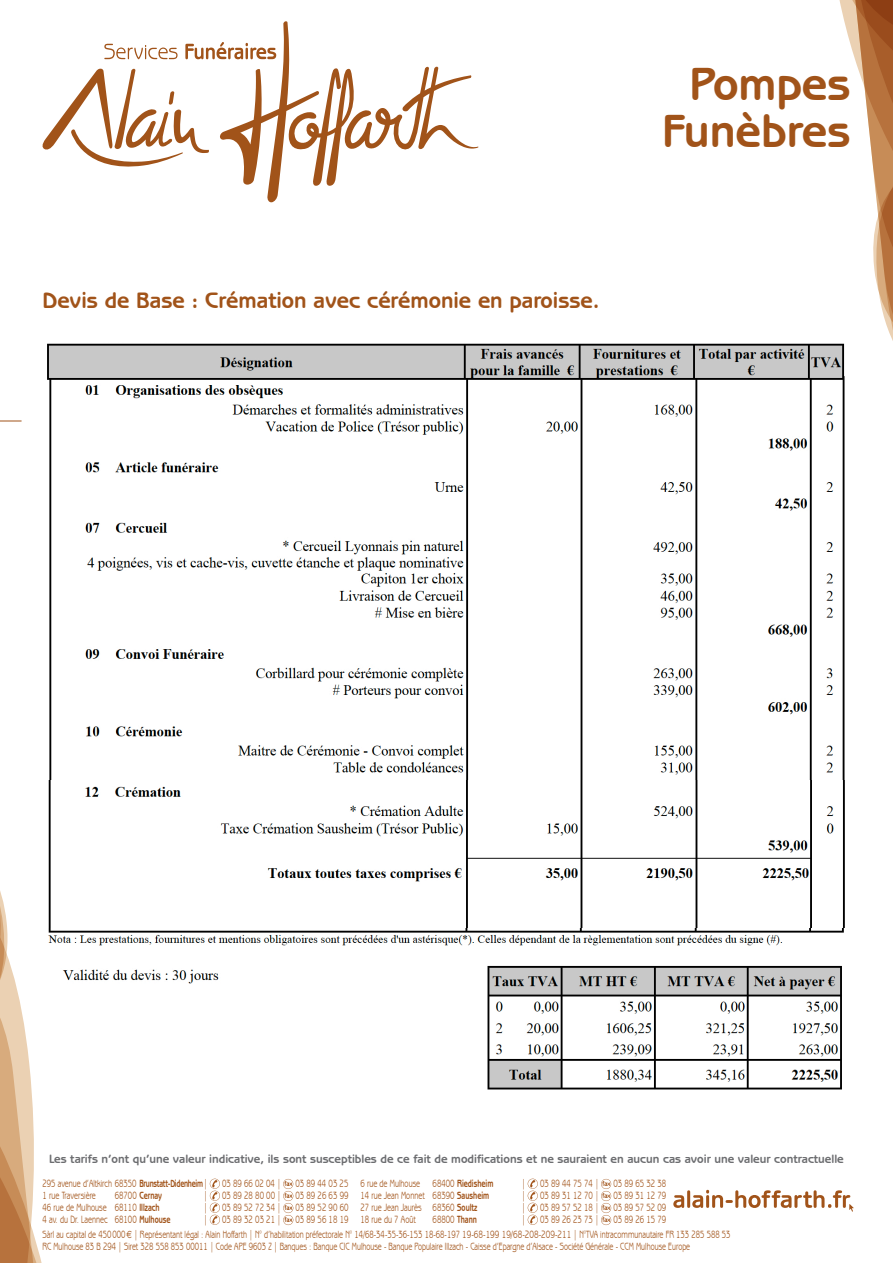
<style>
.page{position:relative;width:893px;height:1263px;background:#fff}
.page>*{position:absolute;margin:0;border:0;box-sizing:border-box;transform-origin:0 0}
.t1{font:700 46.8px/46.8px "Benguiat Gothic IT Cby BT";color:#a15319;text-align:center}
.titre{font:700 22.5px "Benguiat Gothic IT Cby BT";color:#a15319}
.titre-2{font:700 12px "Benguiat Gothic IT Cby BT";color:#6c6d70}
.t2{font:10.5px "Benguiat Gothic IT Cby BT";color:#a15319;scale:.7 1}
.t3{font:10.5px "Benguiat Gothic IT Cby BT";color:#a15319;scale:.71 1}
.t4{font:700 10.5px "Benguiat Gothic IT Cby BT";color:#a15319;scale:.71 1}
.s1{font-weight:700}
.s2{font-weight:400}
.s3{font-family:"Euro Sans"}
</style>
<div class="page">
<svg style="left:839px;top:0;width:54px;height:341px"></svg>
<svg style="left:0;top:891px;width:42px;height:372px"></svg>
<svg style="left:210px;top:1179px;width:10px;height:46px"></svg>
<svg style="left:283px;top:1179px;width:10px;height:46px"></svg>
<svg style="left:528px;top:1179px;width:10px;height:46px"></svg>
<svg style="left:601px;top:1179px;width:10px;height:46px"></svg>
<svg style="left:0;top:421px;width:21px;height:1px"></svg>
<svg style="left:673px;top:1190px;width:181px;height:22px"></svg>
<svg style="left:42px;top:21px;width:436px;height:182px"></svg>
<img style="left:47px;top:343px;width:798px;height:437px">
<img style="left:48px;top:780px;width:797px;height:310px">
<p class="titre" style="left:43px;top:286px;width:558px">Devis de Base : Crémation avec cérémonie en paroisse.</p>
<p class="t1" style="left:662px;top:60px;width:190px">Pompes<br>Funèbres</p>
<p class="titre-2" style="left:49px;top:1151px;width:796px">Les tarifs n’ont qu’une valeur indicative, ils sont susceptibles de ce fait de modifications et ne sauraient en aucun cas avoir une valeur contractuelle</p>
<p class="t2" style="left:43px;top:1177px;width:237px">295 avenue d’Altkirch 68350 <span class="s1">Brunstatt-Didenheim</span>|</p>
<p class="t3" style="left:222px;top:1177px;width:84px">03 89 66 02 04 |</p>
<p class="t3" style="left:295px;top:1177px;width:76px">03 89 44 03 25</p>
<p class="t3" style="left:43px;top:1189px;width:77px">1 rue Traversière</p>
<p class="t4" style="left:115px;top:1189px;width:68px"><span class="s2">68700</span> Cernay</p>
<p class="t3" style="left:204px;top:1189px;width:7px">|</p>
<p class="t3" style="left:222px;top:1189px;width:84px">03 89 28 80 00 |</p>
<p class="t3" style="left:296px;top:1189px;width:76px">03 89 26 63 99</p>
<p class="t3" style="left:43px;top:1201px;width:167px">46 rue de Mulhouse 68110 <span class="s1">Illzach</span></p>
<p class="t3" style="left:204px;top:1201px;width:7px">|</p>
<p class="t3" style="left:222px;top:1201px;width:84px">03 89 52 72 34 |</p>
<p class="t3" style="left:296px;top:1201px;width:76px">03 89 52 90 60</p>
<p class="t3" style="left:43px;top:1213px;width:182px">4 av. du Dr. Laennec 68100 <span class="s1">Mulhouse</span></p>
<p class="t3" style="left:204px;top:1213px;width:7px">|</p>
<p class="t3" style="left:222px;top:1213px;width:84px">03 89 32 03 21 |</p>
<p class="t3" style="left:296px;top:1213px;width:76px">03 89 56 18 19</p>
<p class="t3" style="left:360px;top:1177px;width:189px">6 rue de Mulhouse 68400 <span class="s1">Riedisheim</span></p>
<p class="t3" style="left:522px;top:1177px;width:7px">|</p>
<p class="t3" style="left:540px;top:1177px;width:84px">03 89 44 75 74 |</p>
<p class="t3" style="left:613px;top:1177px;width:76px">03 89 65 32 38</p>
<p class="t3" style="left:360px;top:1189px;width:183px">14 rue Jean Monnet 68390 <span class="s1">Sausheim</span></p>
<p class="t3" style="left:522px;top:1189px;width:7px">|</p>
<p class="t3" style="left:540px;top:1189px;width:84px">03 89 31 12 70 |</p>
<p class="t3" style="left:613px;top:1189px;width:76px">03 89 31 12 79</p>
<p class="t3" style="left:360px;top:1201px;width:166px">27 rue Jean Jaurès 68360 <span class="s1">Soultz</span></p>
<p class="t3" style="left:522px;top:1201px;width:7px">|</p>
<p class="t3" style="left:540px;top:1201px;width:84px">03 89 57 52 18 |</p>
<p class="t3" style="left:613px;top:1201px;width:76px">03 89 57 52 09</p>
<p class="t3" style="left:360px;top:1213px;width:80px">18 rue du 7 Août</p>
<p class="t3" style="left:433px;top:1213px;width:64px">68800 <span class="s1">Thann</span></p>
<p class="t3" style="left:522px;top:1213px;width:7px">|</p>
<p class="t3" style="left:540px;top:1213px;width:84px">03 89 26 23 73 |</p>
<p class="t3" style="left:613px;top:1213px;width:76px">03 89 26 15 79</p>
<p class="t2" style="left:43px;top:1228px;width:984px">Sàrl au capital de 450000<span class="s3">€</span> | Représentant légal : Alain Hoffarth | N° d’habilitation préfectorale N° 14/68-34-35-36-153 18-68-197 19-68-199 19/68-208-209-211 | N°TVA intracommunautaire FR 133 285 588 53</p>
<p class="t2" style="left:43px;top:1240px;width:927px">RC Mulhouse 83 B 294 | Siret 328 558 853 00011 | Code APE 9603 Z | Banques : Banque CIC Mulhouse - Banque Populaire Illzach - Caisse d’Epargne d’Alsace - Société Générale - CCM Mulhouse Europe</p>
</div>
